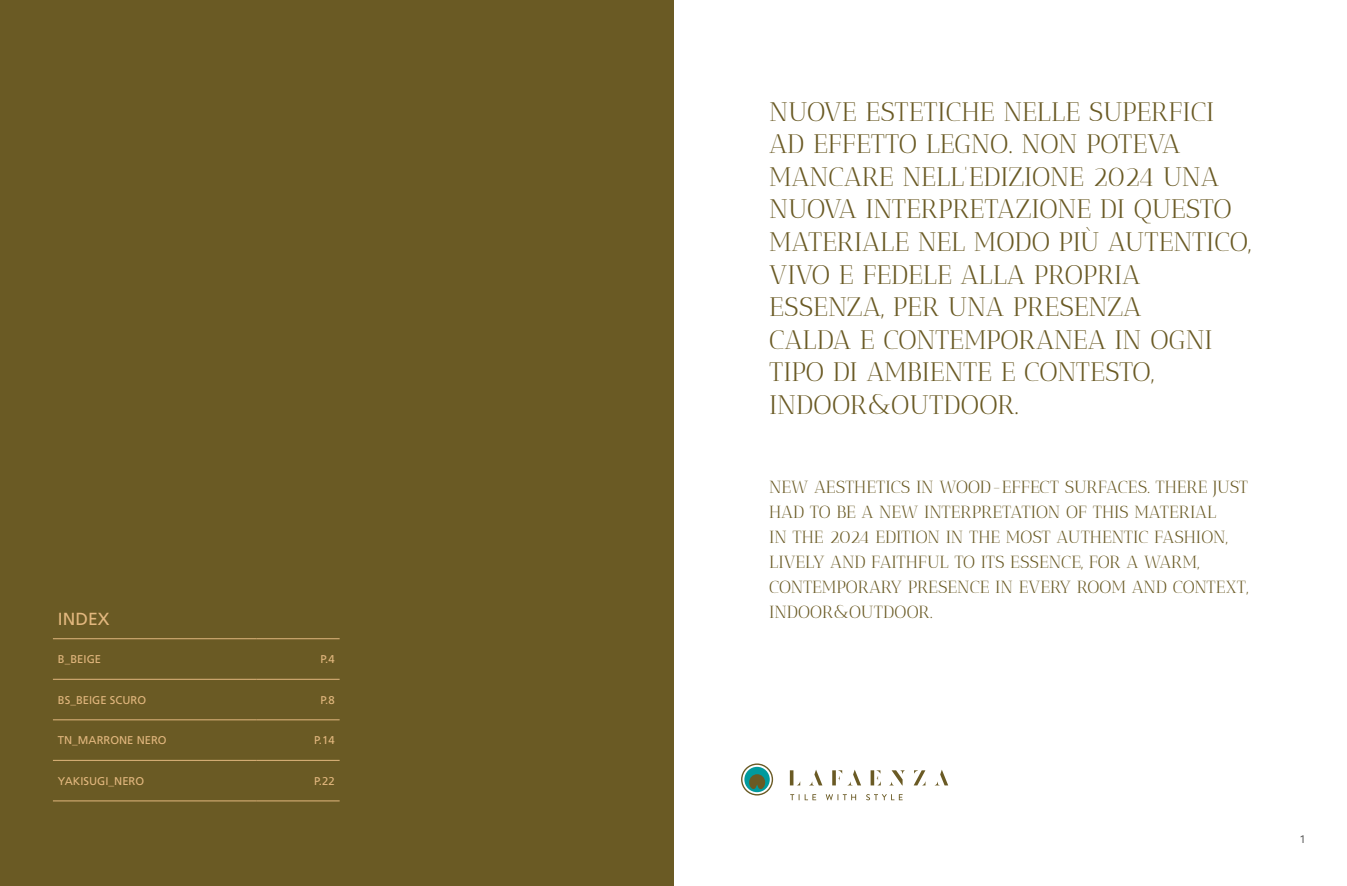
<style>
.page{position:relative;width:1347px;height:886px;background:#fff}
.page>*{position:absolute;margin:0;border:0;box-sizing:border-box;transform-origin:0 0}
.t1{font:26.75px/32.5px "Antic Didone";letter-spacing:-.005em;color:#6a5a24}
.t2{font:17.5px/25px "Antic Didone";letter-spacing:-.01em;color:#6a5a24}
.t3{font:17.5px "Frutiger LT Std";color:#e2b77e}
.t4{font:12.5px "Metric";color:#575756}
.t5{font:11.25px "Frutiger LT Std";color:#e2b77e}
</style>
<div class="page">
<svg style="left:741px;top:763px;width:32px;height:32px"></svg>
<svg style="left:870px;top:770px;width:10px;height:15px"></svg>
<svg style="left:790px;top:770px;width:10px;height:15px"></svg>
<svg style="left:914px;top:770px;width:11px;height:15px"></svg>
<svg style="left:890px;top:770px;width:14px;height:15px"></svg>
<svg style="left:935px;top:769px;width:13px;height:16px"></svg>
<svg style="left:810px;top:770px;width:12px;height:15px"></svg>
<svg style="left:790px;top:794px;width:26px;height:6px"></svg>
<svg style="left:825px;top:794px;width:31px;height:6px"></svg>
<svg style="left:866px;top:794px;width:36px;height:6px"></svg>
<svg style="left:832px;top:769px;width:29px;height:17px"></svg>
<div style="left:0;top:0;width:673px;height:886px;background:#6a5a24"></div>
<hr style="left:53px;top:638px;width:204px;height:1px;background:#e2b77e">
<hr style="left:257px;top:638px;width:82px;height:1px;background:#e2b77e">
<hr style="left:53px;top:679px;width:204px;height:1px;background:#e2b77e">
<hr style="left:257px;top:679px;width:82px;height:1px;background:#e2b77e">
<hr style="left:53px;top:719px;width:204px;height:1px;background:#e2b77e">
<hr style="left:257px;top:719px;width:82px;height:1px;background:#e2b77e">
<hr style="left:53px;top:760px;width:204px;height:1px;background:#e2b77e">
<hr style="left:257px;top:760px;width:82px;height:1px;background:#e2b77e">
<hr style="left:53px;top:800px;width:204px;height:1px;background:#e2b77e">
<hr style="left:257px;top:800px;width:82px;height:1px;background:#e2b77e">
<p class="t3" style="left:58px;top:609px;width:53px">INDEX</p>
<p class="t5" style="left:58px;top:653px;width:45px">B_BEIGE</p>
<p class="t5" style="left:320px;top:653px;width:16px">P.4</p>
<p class="t5" style="left:58px;top:693px;width:90px">BS_BEIGE SCURO</p>
<p class="t5" style="left:320px;top:693px;width:16px">P.8</p>
<p class="t5" style="left:58px;top:734px;width:110px">TN_MARRONE NERO</p>
<p class="t5" style="left:314px;top:734px;width:22px">P.14</p>
<p class="t5" style="left:58px;top:774px;width:88px">YAKISUGI_NERO</p>
<p class="t5" style="left:314px;top:774px;width:22px">P.22</p>
<p class="t1" style="left:769px;top:95px;width:483px">NUOVE ESTETICHE NELLE SUPERFICI<br>AD EFFETTO LEGNO. NON POTEVA<br>MANCARE NELL’EDIZIONE 2024 UNA<br>NUOVA INTERPRETAZIONE DI QUESTO<br>MATERIALE NEL MODO PIÙ AUTENTICO,<br>VIVO E FEDELE ALLA PROPRIA<br>ESSENZA, PER UNA PRESENZA<br>CALDA E CONTEMPORANEA IN OGNI<br>TIPO DI AMBIENTE E CONTESTO,<br>INDOOR&amp;OUTDOOR.</p>
<p class="t2" style="left:769px;top:474px;width:480px">NEW AESTHETICS IN WOOD-EFFECT SURFACES. THERE JUST HAD TO BE A NEW INTERPRETATION OF THIS MATERIAL<br>IN THE 2024 EDITION IN THE MOST AUTHENTIC FASHION, LIVELY AND FAITHFUL TO ITS ESSENCE, FOR A WARM, CONTEMPORARY PRESENCE IN EVERY ROOM AND CONTEXT, INDOOR&amp;OUTDOOR.</p>
<p class="t4" style="left:1300px;top:832px;width:6px">1</p>
</div>
